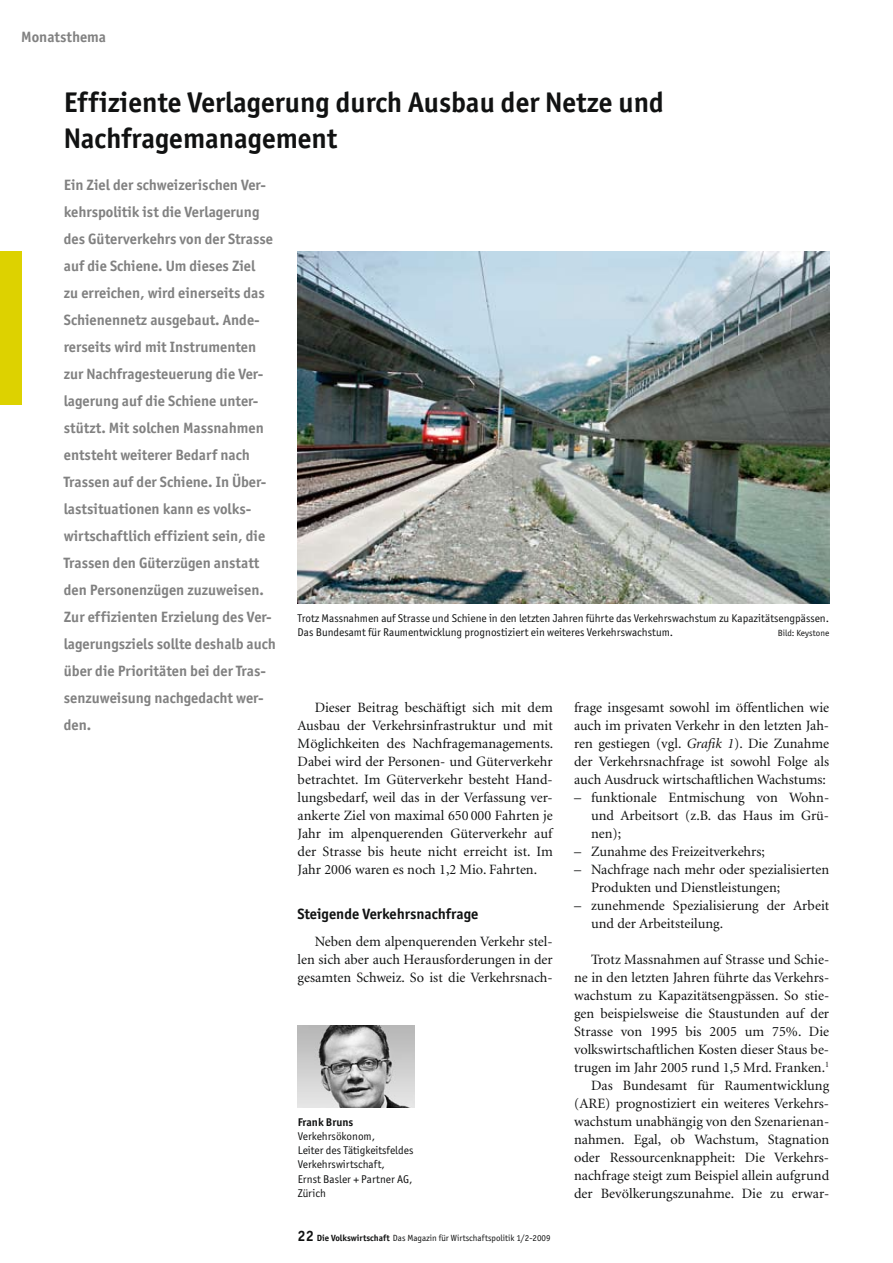
<style>
.page{position:relative;width:893px;height:1263px;background:#fff}
.page>*{position:absolute;margin:0;border:0;box-sizing:border-box;transform-origin:0 0}
.t1{font:700 28.5px/36px "Officina San ITC";color:#111212}
.t2{font:700 15px/27px "Officina San ITC";color:#818181}
.t3{font:700 15px "Officina San ITC";color:#111212}
.t4{font:14.25px/18px "Minion";color:#111212;text-align:justify}
.t5{font:11.25px/14.2px "Officina San ITC";color:#111212}
.t6{font:700 11.25px "Officina San ITC";color:#111212}
.t7{font:9px "Officina San ITC";color:#111212}
.s1{font-weight:700;font-size:15px}
.s2{font-weight:700}
.s3{font-style:italic}
</style>
<div class="page">
<div style="left:0;top:252px;width:21px;height:153px;background:#ddd200"></div>
<img style="left:298px;top:1026px;width:117px;height:82px">
<img style="left:298px;top:251px;width:531px;height:352px">
<p class="t2" style="left:21px;top:23px;width:86px">Monatsthema</p>
<h1 class="t1" style="left:64px;top:84px;width:602px">Effiziente Verlagerung durch Ausbau der Netze und<br>Nachfragemanagement</h1>
<p class="t2" style="left:64px;top:172px;width:214px">Ein Ziel der schweizerischen Ver&shy;kehrspolitik ist die Verlagerung des Güterverkehrs von der Strasse auf die Schiene. Um dieses Ziel<br>zu erreichen, wird einerseits das<br>Schienennetz ausgebaut. Ande&shy;rerseits wird mit Instrumenten zur Nachfragesteuerung die Ver&shy;lagerung auf die Schiene unter&shy;stützt. Mit solchen Massnahmen entsteht weiterer Bedarf nach<br>Trassen auf der Schiene. In Über&shy;lastsituationen kann es volks&shy;wirtschaftlich effizient sein, die<br>Trassen den Güterzügen anstatt den Personenzügen zuzuweisen.<br>Zur effizienten Erzielung des Ver&shy;lagerungsziels sollte deshalb auch über die Prioritäten bei der Tras&shy;senzuweisung nachgedacht wer&shy;den.</p>
<p class="t5" style="left:298px;top:611px;width:533px">Trotz Massnahmen auf Strasse und Schiene in den letzten Jahren führte das Verkehrswachstum zu Kapazitätsengpässen.<br>Das Bundesamt für Raumentwicklung prognostiziert ein weiteres Verkehrswachstum.</p>
<p class="t7" style="left:778px;top:628px;width:53px">Bild: Keystone</p>
<p class="t4" style="left:298px;top:698px;width:257px;text-indent:17px">Dieser Beitrag beschäftigt sich mit dem Ausbau der Verkehrsinfrastruktur und mit Möglichkeiten des Nachfragemanagements.<br>Dabei wird der Personen- und Güterverkehr betrachtet. Im Güterverkehr besteht Hand&shy;lungsbedarf, weil das in der Verfassung ver&shy;ankerte Ziel von maximal 650 000 Fahrten je Jahr im alpenquerenden Güterverkehr auf der Strasse bis heute nicht erreicht ist. Im Jahr 2006 waren es noch 1,2 Mio. Fahrten.</p>
<p class="t3" style="left:298px;top:904px;width:182px">Steigende Verkehrsnachfrage</p>
<p class="t4" style="left:298px;top:932px;width:257px;text-indent:17px">Neben dem alpenquerenden Verkehr stel&shy;len sich aber auch Herausforderungen in der gesamten Schweiz. So ist die Verkehrsnach-</p>
<p class="t6" style="left:298px;top:1115px;width:57px">Frank Bruns</p>
<p class="t5" style="left:298px;top:1129px;width:117px">Verkehrsökonom,<br>Leiter des Tätigkeitsfeldes<br>Verkehrswirtschaft,<br>Ernst Basler + Partner AG,<br>Zürich</p>
<p class="t7" style="left:298px;top:1232px;width:254px"><span class="s1">22</span> <span class="s2">Die Volkswirtschaft</span> Das Magazin für Wirtschaftspolitik 1/2-2009</p>
<p class="t4" style="left:574px;top:698px;width:257px">frage insgesamt sowohl im öffentlichen wie auch im privaten Verkehr in den letzten Jah&shy;ren gestiegen (vgl. <span class="s3">Grafik 1</span>). Die Zunahme der Verkehrsnachfrage ist sowohl Folge als auch Ausdruck wirtschaftlichen Wachstums:</p>
<p class="t4" style="left:591px;top:788px;width:240px;text-indent:-17px">– funktionale Entmischung von Wohn&shy;und Arbeitsort (z.B. das Haus im Grü&shy;nen);</p>
<p class="t4" style="left:574px;top:842px;width:192px">– Zunahme des Freizeitverkehrs;</p>
<p class="t4" style="left:591px;top:860px;width:240px;text-indent:-17px">– Nachfrage nach mehr oder spezialisierten<br>Produkten und Dienstleistungen;</p>
<p class="t4" style="left:591px;top:896px;width:240px;text-indent:-17px">– zunehmende Spezialisierung der Arbeit und der Arbeitsteilung.</p>
<p class="t4" style="left:574px;top:950px;width:257px;text-align:right">Trotz Massnahmen auf Strasse und Schie&shy;ne in den letzten Jahren führte das Verkehrs&shy;wachstum zu Kapazitätsengpässen. So stie&shy;gen beispielsweise die Staustunden auf der Strasse von 1995 bis 2005 um 75%. Die volkswirtschaftlichen Kosten dieser Staus be&shy;trugen im Jahr 2005 rund 1,5 Mrd. Franken.<sup>1<br></sup>Das Bundesamt für Raumentwicklung (ARE) prognostiziert ein weiteres Verkehrs&shy;wachstum unabhängig von den Szenarienan&shy;nahmen. Egal, ob Wachstum, Stagnation oder Ressourcenknappheit: Die Verkehrs&shy;nachfrage steigt zum Beispiel allein aufgrund der Bevölkerungszunahme. Die zu erwar-</p>
</div>
